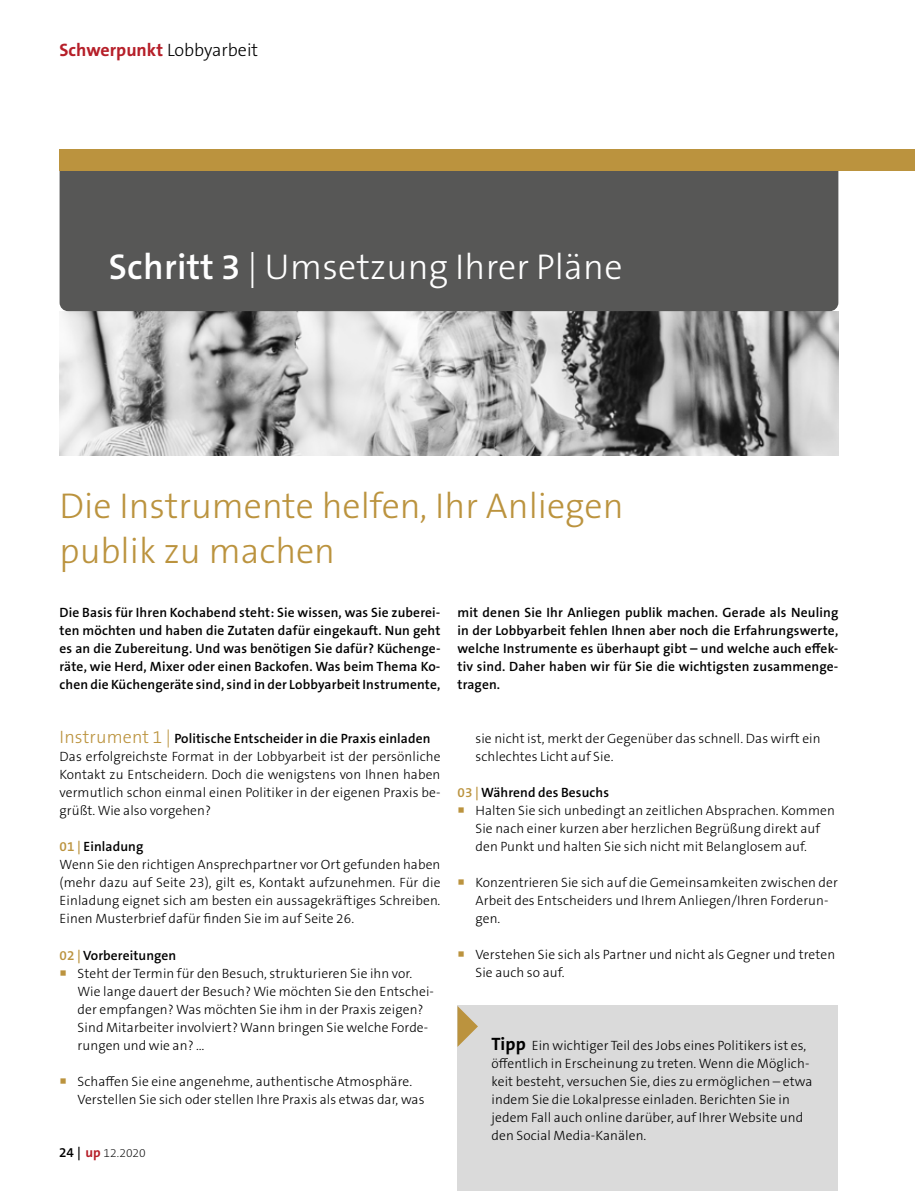
<style>
.page{position:relative;width:915px;height:1191px;background:#fff}
.page>*{position:absolute;margin:0;border:0;box-sizing:border-box;transform-origin:0 0}
.t1{font:300 36px/45px "The Sans B W3";color:#bb933e}
.t2{font:300 36px "The Sans B W3";letter-spacing:.01em;color:#fff}
.t3{font:700 18px "The Sans B W7";color:#b61f29}
.t4{font:300 13.5px/18px "The Sans B W3";letter-spacing:.01em;color:#000}
.t5{font:600 13.5px/18px "The Sans B W6";letter-spacing:.01em;color:#000;text-align:justify}
.t6{font:200 12px "The Sans B W2";color:#000}
.s1{font-family:"The Sans B W3";font-weight:300;color:#000}
.s2{font-family:"The Sans B W6";font-weight:600}
.s3{font-family:"The Sans B W3";font-weight:300;font-size:18px;color:#bb933e}
.s4{color:#bb933e}
.s5{font-family:"The Sans B W6";font-weight:600;font-size:13.5px}
.s6{font-family:"The Sans B W7";font-weight:700;font-size:13.5px;color:#b61f29}
.s7{font-family:"The Sans B W7";font-weight:700;font-size:18px}
</style>
<div class="page">
<img style="left:60px;top:311px;width:778px;height:144px">
<div style="left:60px;top:160px;width:778px;height:151px;background:#575756;border-radius:9px"></div>
<div style="left:60px;top:149px;width:854px;height:21px;background:#bb933e"></div>
<div style="left:457px;top:1006px;width:381px;height:185px;background:#dadada"></div>
<svg style="left:457px;top:1006px;width:21px;height:41px"></svg>
<h2 class="t3" style="left:60px;top:38px;width:200px">Schwerpunkt <span class="s1">Lobbyarbeit</span></h2>
<h1 class="t2" style="left:109px;top:244px;width:515px"><span class="s2">Schritt 3</span> | Umsetzung Ihrer Pläne</h1>
<h1 class="t1" style="left:60px;top:483px;width:565px">Die Instrumente helfen, Ihr Anliegen publik zu machen</h1>
<p class="t5" style="left:60px;top:604px;width:382px">Die Basis für Ihren Kochabend steht: Sie wissen, was Sie zuberei&shy;ten möchten und haben die Zutaten dafür eingekauft. Nun geht es an die Zubereitung. Und was benötigen Sie dafür? Küchenge&shy;räte, wie Herd, Mixer oder einen Backofen. Was beim Thema Ko&shy;chen die Küchengeräte sind, sind in der Lobbyarbeit Instrumente,</p>
<p class="t5" style="left:60px;top:730px;width:372px"><span class="s3">Instrument 1 |</span> Politische Entscheider in die Praxis einladen</p>
<p class="t4" style="left:60px;top:748px;width:382px;text-align:justify">Das erfolgreichste Format in der Lobbyarbeit ist der persönliche Kontakt zu Entscheidern. Doch die wenigstens von Ihnen haben vermutlich schon einmal einen Politiker in der eigenen Praxis be&shy;grüßt. Wie also vorgehen?</p>
<p class="t5" style="left:60px;top:838px;width:85px"><span class="s4">01 |</span> Einladung</p>
<p class="t4" style="left:60px;top:856px;width:382px;text-align:justify">Wenn Sie den richtigen Ansprechpartner vor Ort gefunden haben (mehr dazu auf Seite 23), gilt es, Kontakt aufzunehmen. Für die Einladung eignet sich am besten ein aussagekräftiges Schreiben.<br>Einen Musterbrief dafür finden Sie im auf Seite 26.</p>
<p class="t5" style="left:60px;top:946px;width:118px"><span class="s4">02 |</span> Vorbereitungen</p>
<p class="t4" style="left:78px;top:964px;width:358px;text-indent:-18px"><span class="s4">○</span> Steht der Termin für den Besuch, strukturieren Sie ihn vor.<br>Wie lange dauert der Besuch? Wie möchten Sie den Entschei&shy;der empfangen? Was möchten Sie ihm in der Praxis zeigen?<br>Sind Mitarbeiter involviert? Wann bringen Sie welche Forde&shy;rungen und wie an? …</p>
<p class="t4" style="left:78px;top:1072px;width:348px;text-indent:-18px"><span class="s4">○</span> Schaffen Sie eine angenehme, authentische Atmosphäre.<br>Verstellen Sie sich oder stellen Ihre Praxis als etwas dar, was</p>
<p class="t6" style="left:59px;top:1145px;width:88px"><span class="s5">24 |</span> <span class="s6">up</span> 12.2020</p>
<p class="t5" style="left:457px;top:604px;width:382px">mit denen Sie Ihr Anliegen publik machen. Gerade als Neuling in der Lobbyarbeit fehlen Ihnen aber noch die Erfahrungswerte, welche Instrumente es überhaupt gibt – und welche auch effek&shy;tiv sind. Daher haben wir für Sie die wichtigsten zusammenge&shy;tragen.</p>
<p class="t4" style="left:475px;top:730px;width:346px">sie nicht ist, merkt der Gegenüber das schnell. Das wirft ein schlechtes Licht auf Sie.</p>
<p class="t5" style="left:457px;top:784px;width:153px"><span class="s4">03 |</span> Während des Besuchs</p>
<p class="t4" style="left:475px;top:802px;width:361px;text-indent:-18px"><span class="s4">○</span> Halten Sie sich unbedingt an zeitlichen Absprachen. Kommen<br>Sie nach einer kurzen aber herzlichen Begrüßung direkt auf den Punkt und halten Sie sich nicht mit Belanglosem auf.</p>
<p class="t4" style="left:475px;top:874px;width:364px;text-indent:-18px"><span class="s4">○</span> Konzentrieren Sie sich auf die Gemeinsamkeiten zwischen der<br>Arbeit des Entscheiders und Ihrem Anliegen/Ihren Forderun&shy;gen.</p>
<p class="t4" style="left:475px;top:946px;width:361px;text-indent:-18px"><span class="s4">○</span> Verstehen Sie sich als Partner und nicht als Gegner und treten<br>Sie auch so auf.</p>
<p class="t4" style="left:491px;top:1036px;width:322px"><span class="s7">Tipp</span> Ein wichtiger Teil des Jobs eines Politikers ist es, öffentlich in Erscheinung zu treten. Wenn die Möglich&shy;keit besteht, versuchen Sie, dies zu ermöglichen – etwa indem Sie die Lokalpresse einladen. Berichten Sie in jedem Fall auch online darüber, auf Ihrer Website und den Social Media-Kanälen.</p>
</div>
